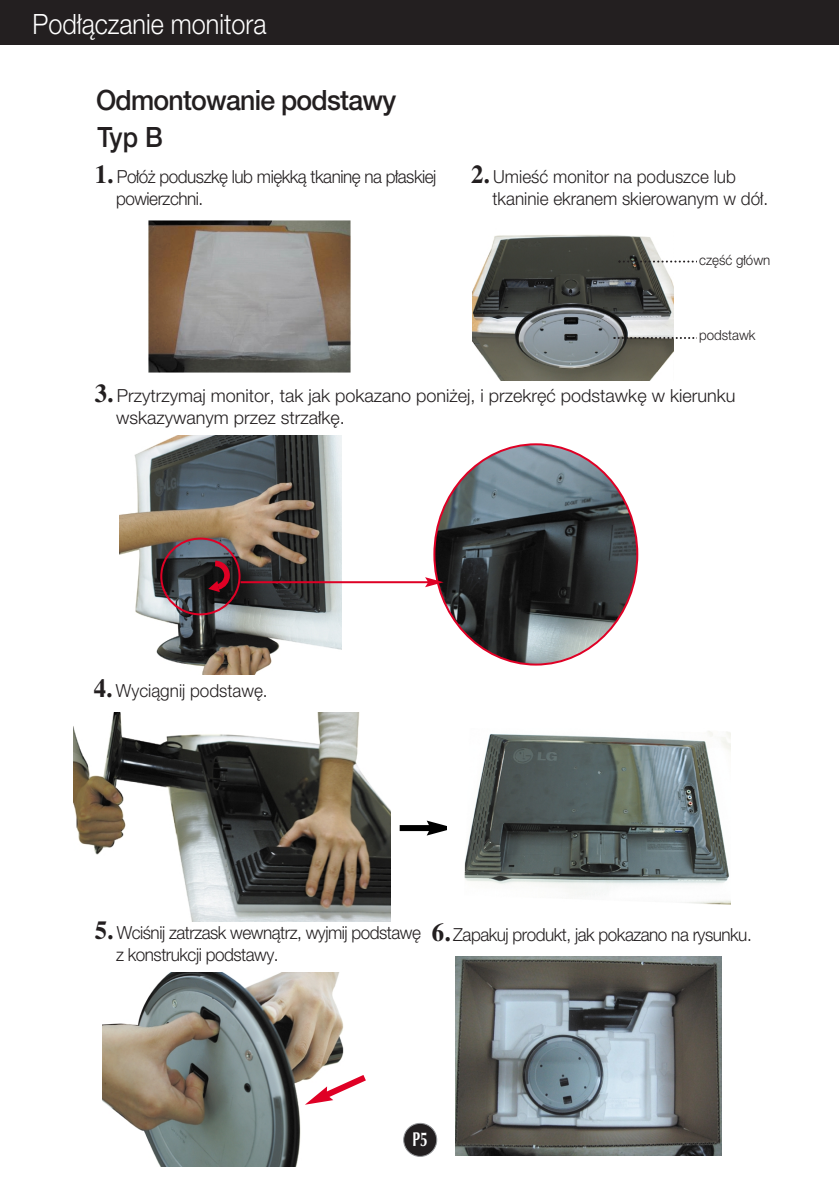
<style>
.page{position:relative;width:839px;height:1189px;background:#fff}
.page>*{position:absolute;margin:0;border:0;box-sizing:border-box;transform-origin:0 0}
.t1{font:500 28px "Helvetica Neue CE";letter-spacing:-.03em;color:#231f20;scale:.95 1}
.t2{font:300 28px "Helvetica Neue CE";color:#fff;scale:.9 1}
.t3{font:500 28px "Helvetica Neue CE";letter-spacing:-.03em;color:#231f20;scale:.9 1}
.t4{font:700 20px "Optima";color:#fff;scale:.7 1}
.t5{font:300 18px/22px "Helvetica Neue CE";letter-spacing:-.03em;color:#231f20;scale:.95 1}
.t6{font:300 18px/22px "Helvetica Neue CE";color:#231f20}
.t7{font:300 18px/22px "Helvetica Neue CE";color:#231f20;scale:.95 1}
.t8{font:300 14px "Helvetica Neue CE";color:#231f20;scale:.95 1}
.s1{font-family:"Times";font-weight:700;font-size:26px}
</style>
<div class="page">
<img style="left:148px;top:221px;width:202px;height:151px">
<img style="left:473px;top:235px;width:200px;height:145px">
<img style="left:455px;top:956px;width:266px;height:199px">
<img style="left:119px;top:435px;width:222px;height:239px">
<img style="left:160px;top:537px;width:80px;height:78px">
<svg style="left:433px;top:443px;width:205px;height:222px"></svg>
<hr style="left:240px;top:581px;width:188px;height:2px;background:#df0025">
<svg style="left:425px;top:577px;width:18px;height:10px"></svg>
<div style="left:399px;top:825px;width:33px;height:6px;background:#000"></div>
<svg style="left:426px;top:820px;width:21px;height:15px"></svg>
<img style="left:464px;top:731px;width:266px;height:173px">
<img style="left:73px;top:713px;width:317px;height:209px">
<img style="left:103px;top:972px;width:241px;height:194px">
<svg style="left:305px;top:1069px;width:61px;height:35px"></svg>
<div style="left:0;top:0;width:839px;height:45px;background:#231f20"></div>
<div style="left:403px;top:1123px;width:34px;height:33px;background:#231f20;border-radius:50%"></div>
<div style="left:403px;top:1123px;width:34px;height:34px;border:2px solid #939598;border-radius:50%"></div>
<svg style="left:618px;top:260px;width:79px;height:2px"></svg>
<svg style="left:613px;top:337px;width:84px;height:2px"></svg>
<h1 class="t2" style="left:33px;top:14px;width:261px">Pod∏àczanie monitora</h1>
<h1 class="t1" style="left:96px;top:90px;width:317px">Odmontowanie podstawy</h1>
<h1 class="t3" style="left:97px;top:126px;width:74px">Typ B</h1>
<p class="t5" style="left:116px;top:167px;width:339px;text-indent:-21px"><span class="s1">1.</span> Po∏ó˝ poduszk´ lub mi´kkà tkanin´ na p∏askiej powierzchni.</p>
<p class="t7" style="left:492px;top:167px;width:292px;text-indent:-21px"><span class="s1">2.</span> UmieÊç monitor na poduszce lub tkaninie ekranem skierowanym w dó∏.</p>
<p class="t8" style="left:699px;top:255px;width:76px">cz´Êç g∏ówn</p>
<p class="t8" style="left:699px;top:330px;width:61px">podstawk</p>
<p class="t6" style="left:116px;top:386px;width:621px;text-indent:-21px"><span class="s1">3.</span> Przytrzymaj monitor, tak jak pokazano poni˝ej, i przekr´ç podstawk´ w kierunku wskazywanym przez strza∏k´.</p>
<p class="t7" style="left:94px;top:681px;width:184px"><span class="s1">4.</span> Wyciàgnij podstaw´.</p>
<p class="t5" style="left:116px;top:923px;width:322px;text-indent:-21px"><span class="s1">5.</span> WciÊnij zatrzask wewnàtrz, wyjmij podstaw´ z konstrukcji podstawy.</p>
<p class="t5" style="left:432px;top:924px;width:338px"><span class="s1">6.</span> Zapakuj produkt, jak pokazano na rysunku.</p>
<p class="t4" style="left:412px;top:1131px;width:23px">P5</p>
</div>
